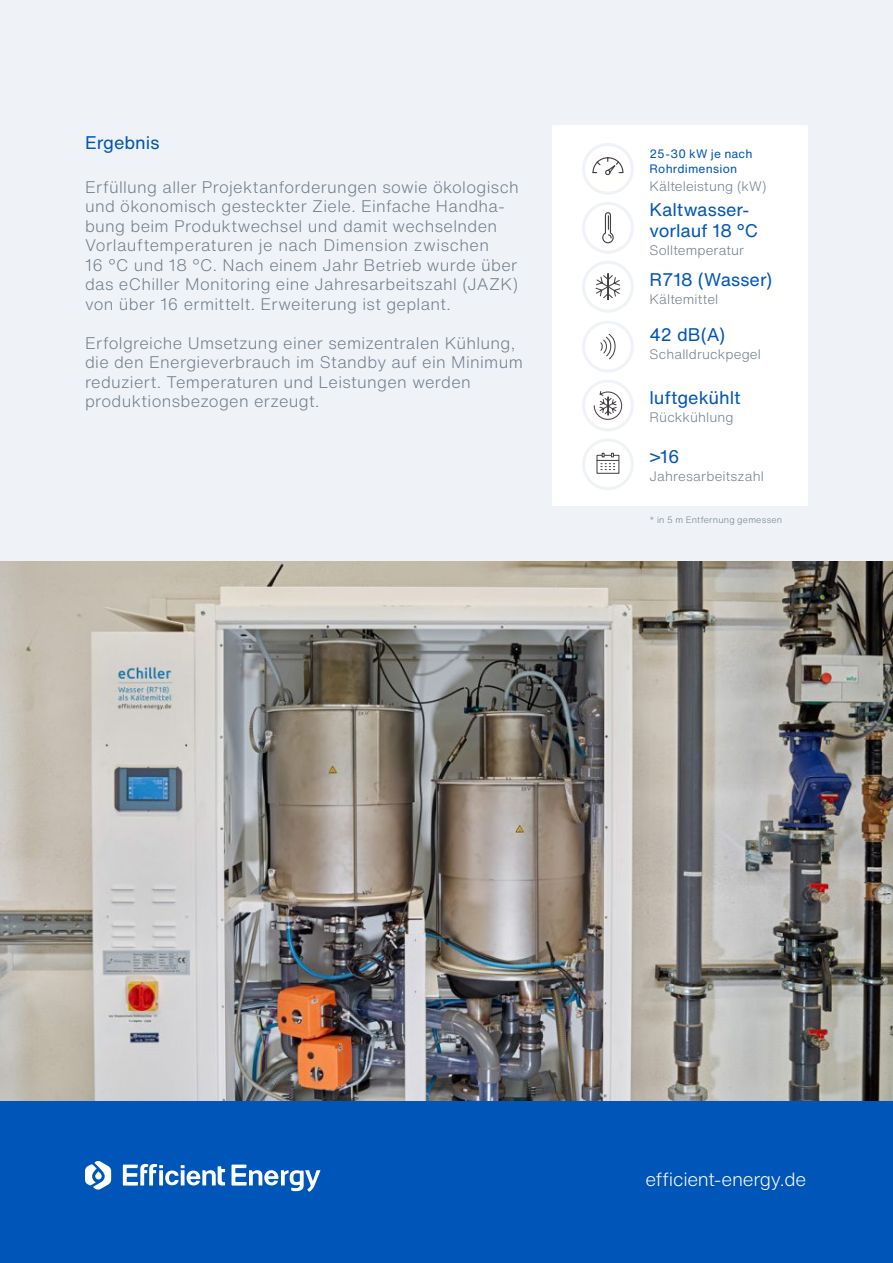
<style>
.page{position:relative;width:893px;height:1263px;background:#fff}
.page>*{position:absolute;margin:0;border:0;box-sizing:border-box;transform-origin:0 0}
.t1{font:300 18.9px "Helvetica Now Text";letter-spacing:-.015em;color:#fff}
.t2{font:18px/21px "Helvetica Now Text";letter-spacing:-.005em;color:#0055b8}
.t3{font:300 16.5px/19.5px "Helvetica Now Text";letter-spacing:.02em;color:#6f7b88}
.t4{font:300 13.5px "Helvetica Now Text";letter-spacing:.01em;color:#6f7b88}
.t5{font:12px/15px "Helvetica Now Text";letter-spacing:.015em;color:#0055b8}
.t6{font:300 9px "Helvetica Now Text";letter-spacing:.025em;color:#6f7b88}
</style>
<div class="page">
<div style="left:0;top:0;width:893px;height:563px;background:#eff3f8"></div>
<img style="left:0;top:561px;width:893px;height:540px">
<div style="left:0;top:1101px;width:893px;height:162px;background:#0055b8"></div>
<svg style="left:123px;top:1164px;width:102px;height:21px"></svg>
<svg style="left:232px;top:1164px;width:88px;height:28px"></svg>
<svg style="left:85px;top:1161px;width:26px;height:29px"></svg>
<div style="left:553px;top:126px;width:255px;height:380px;background:#fff"></div>
<div style="left:582px;top:261px;width:52px;height:52px;border:3px solid #eff3f8;border-radius:50%"></div>
<svg style="left:595px;top:273px;width:26px;height:27px"></svg>
<div style="left:582px;top:202px;width:52px;height:52px;border:3px solid #eff3f8;border-radius:50%"></div>
<svg style="left:602px;top:212px;width:12px;height:32px"></svg>
<div style="left:582px;top:438px;width:52px;height:52px;border:3px solid #eff3f8;border-radius:50%"></div>
<div style="left:582px;top:379px;width:52px;height:52px;border:3px solid #eff3f8;border-radius:50%"></div>
<svg style="left:593px;top:391px;width:30px;height:29px"></svg>
<div style="left:582px;top:321px;width:52px;height:51px;border:3px solid #eff3f8;border-radius:50%"></div>
<div style="left:582px;top:143px;width:52px;height:52px;border:3px solid #eff3f8;border-radius:50%"></div>
<svg style="left:592px;top:157px;width:32px;height:18px"></svg>
<svg style="left:600px;top:334px;width:16px;height:26px"></svg>
<div style="left:596px;top:455px;width:23px;height:19px;border:1px solid #454045"></div>
<svg style="left:597px;top:453px;width:21px;height:17px"></svg>
<p class="t2" style="left:85px;top:131px;width:76px">Ergebnis</p>
<p class="t3" style="left:85px;top:176px;width:435px">Erfüllung aller Projektanforderungen sowie ökologisch und ökonomisch gesteckter Ziele. Einfache Handha&shy;bung beim Produktwechsel und damit wechselnden Vorlauftemperaturen je nach Dimension zwischen<br>16 °C und 18 °C. Nach einem Jahr Betrieb wurde über das eChiller Monitoring eine Jahresarbeitszahl (JAZK) von über 16 ermittelt. Erweiterung ist geplant.</p>
<p class="t3" style="left:85px;top:333px;width:439px">Erfolgreiche Umsetzung einer semizentralen Kühlung, die den Energieverbrauch im Standby auf ein Minimum reduziert. Temperaturen und Leistungen werden produktionsbezogen erzeugt.</p>
<p class="t5" style="left:649px;top:145px;width:105px">25-30 kW je nach<br>Rohrdimension</p>
<p class="t4" style="left:649px;top:176px;width:119px">Kälteleistung (kW)</p>
<p class="t2" style="left:649px;top:199px;width:110px">Kaltwasser&shy;vorlauf 18 °C</p>
<p class="t4" style="left:649px;top:240px;width:96px">Solltemperatur</p>
<p class="t2" style="left:649px;top:268px;width:124px">R718 (Wasser)</p>
<p class="t4" style="left:649px;top:289px;width:70px">Kältemittel</p>
<p class="t2" style="left:649px;top:323px;width:77px">42 dB(A)</p>
<p class="t4" style="left:649px;top:344px;width:113px">Schalldruckpegel</p>
<p class="t2" style="left:649px;top:387px;width:92px">luftgekühlt</p>
<p class="t4" style="left:649px;top:407px;width:86px">Rückkühlung</p>
<p class="t2" style="left:649px;top:446px;width:32px">&gt;16</p>
<p class="t4" style="left:649px;top:466px;width:116px">Jahresarbeitszahl</p>
<p class="t6" style="left:649px;top:513px;width:134px">* in 5 m Entfernung gemessen</p>
<p class="t1" style="left:645px;top:1165px;width:162px">efficient-energy.de</p>
</div>
